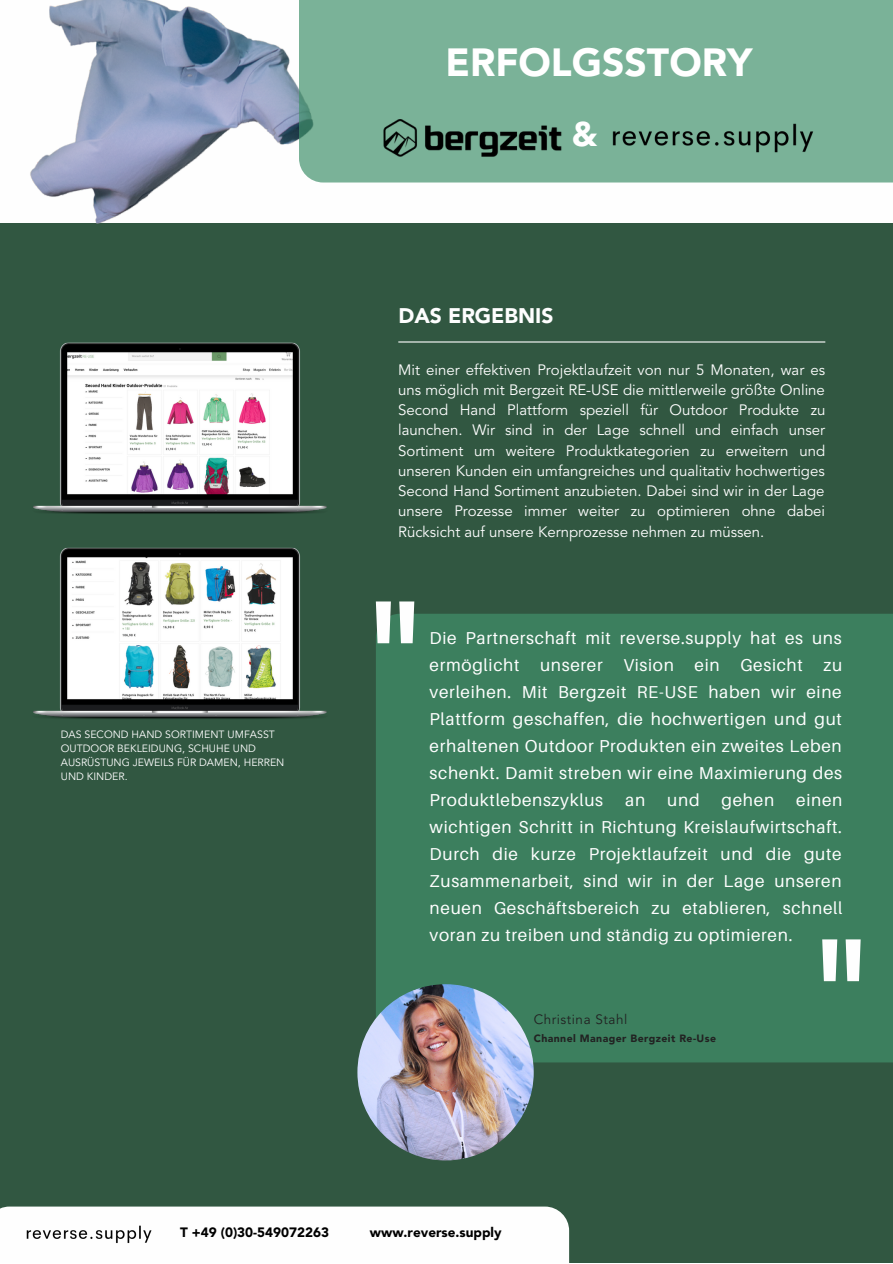
<style>
.page{position:relative;width:893px;height:1264px;background:#fff}
.page>*{position:absolute;margin:0;border:0;box-sizing:border-box;transform-origin:0 0}
.t1{font:167.1px "Aileron";color:#fefefe}
.t2{font:900 39px "Avenir LT Std";color:#fff}
.t3{font:900 33.9px "Avenir LT Std";color:#fff}
.t4{font:900 21px "Avenir LT Std";color:#fefefe}
.t5{font:17.25px/27px "Aileron";letter-spacing:.04em;color:#fefefe;text-align:justify}
.t6{font:15px/20.2px "Avenir LT Std";color:#fefefe;text-align:justify}
.t7{font:900 13.5px "Avenir LT Std";color:#000}
.t8{font:13.5px "Avenir LT Std";letter-spacing:.04em;color:#222}
.t9{font:10.5px/14px "Avenir LT Std";color:#fefefe}
.t10{font:900 10.5px "Avenir LT Std";letter-spacing:.04em;color:#222}
</style>
<div class="page">
<div style="left:0;top:0;width:892px;height:1262px;background:#315741"></div>
<img style="left:0;top:0;width:892px;height:223px">
<div style="left:299px;top:0;width:593px;height:182px;background:#7ab298"></div>
<img style="left:376px;top:89px;width:193px;height:97px">
<img style="left:607px;top:109px;width:214px;height:57px">
<hr style="left:398px;top:341px;width:426px;height:1px;background:#fefefe">
<div style="left:0;top:1206px;width:569px;height:56px;background:#fefefe"></div>
<div style="left:376px;top:614px;width:516px;height:448px;background:#3c7f5e"></div>
<img style="left:27px;top:342px;width:306px;height:172px;border-radius:14px">
<img style="left:27px;top:548px;width:306px;height:171px;border-radius:14px">
<img style="left:357px;top:984px;width:176px;height:176px;border-radius:50%">
<img style="left:22px;top:1215px;width:134px;height:36px">
<h2 class="t2" style="left:445px;top:46px;width:308px">ERFOLGSSTORY</h2>
<h3 class="t3" style="left:572px;top:120px;width:27px">&amp;</h3>
<p class="t4" style="left:398px;top:307px;width:156px">DAS ERGEBNIS</p>
<p class="t9" style="left:61px;top:728px;width:225px">DAS SECOND HAND SORTIMENT UMFASST<br>OUTDOOR BEKLEIDUNG, SCHUHE UND<br>AUSRÜSTUNG JEWEILS FÜR DAMEN, HERREN<br>UND KINDER.</p>
<p class="t6" style="left:398px;top:360px;width:429px">Mit einer effektiven Projektlaufzeit von nur 5 Monaten, war es uns möglich mit Bergzeit RE-USE die mittlerweile größte Online Second Hand Plattform speziell für Outdoor Produkte zu launchen. Wir sind in der Lage schnell und einfach unser Sortiment um weitere Produktkategorien zu erweitern und unseren Kunden ein umfangreiches und qualitativ hochwertiges Second Hand Sortiment anzubieten. Dabei sind wir in der Lage unsere Prozesse immer weiter zu optimieren ohne dabei Rücksicht auf unsere Kernprozesse nehmen zu müssen.</p>
<h1 class="t1" style="left:361px;top:562px;width:58px">"</h1>
<p class="t5" style="left:429px;top:624px;width:414px">Die Partnerschaft mit reverse.supply hat es uns ermöglicht unserer Vision ein Gesicht zu verleihen. Mit Bergzeit RE-USE haben wir eine Plattform geschaffen, die hochwertigen und gut erhaltenen Outdoor Produkten ein zweites Leben schenkt. Damit streben wir eine Maximierung des Produktlebenszyklus</p>
<p class="t5" style="left:625px;top:786px;width:22px">an</p>
<p class="t5" style="left:667px;top:786px;width:34px">und</p>
<p class="t5" style="left:721px;top:786px;width:54px">gehen</p>
<p class="t5" style="left:429px;top:786px;width:414px;text-indent:366px">einen wichtigen Schritt in Richtung Kreislaufwirtschaft.<br>Durch die kurze Projektlaufzeit und die gute Zusammenarbeit, sind wir in der Lage unseren neuen Geschäftsbereich zu etablieren, schnell voran zu treiben und ständig zu optimieren.</p>
<h1 class="t1" style="left:807px;top:900px;width:58px">"</h1>
<p class="t8" style="left:533px;top:1014px;width:95px">Christina Stahl</p>
<p class="t10" style="left:533px;top:1034px;width:184px">Channel Manager Bergzeit Re-Use</p>
<p class="t7" style="left:180px;top:1227px;width:150px">T +49 (0)30-549072263</p>
<p class="t7" style="left:370px;top:1227px;width:133px">www.reverse.supply</p>
</div>
